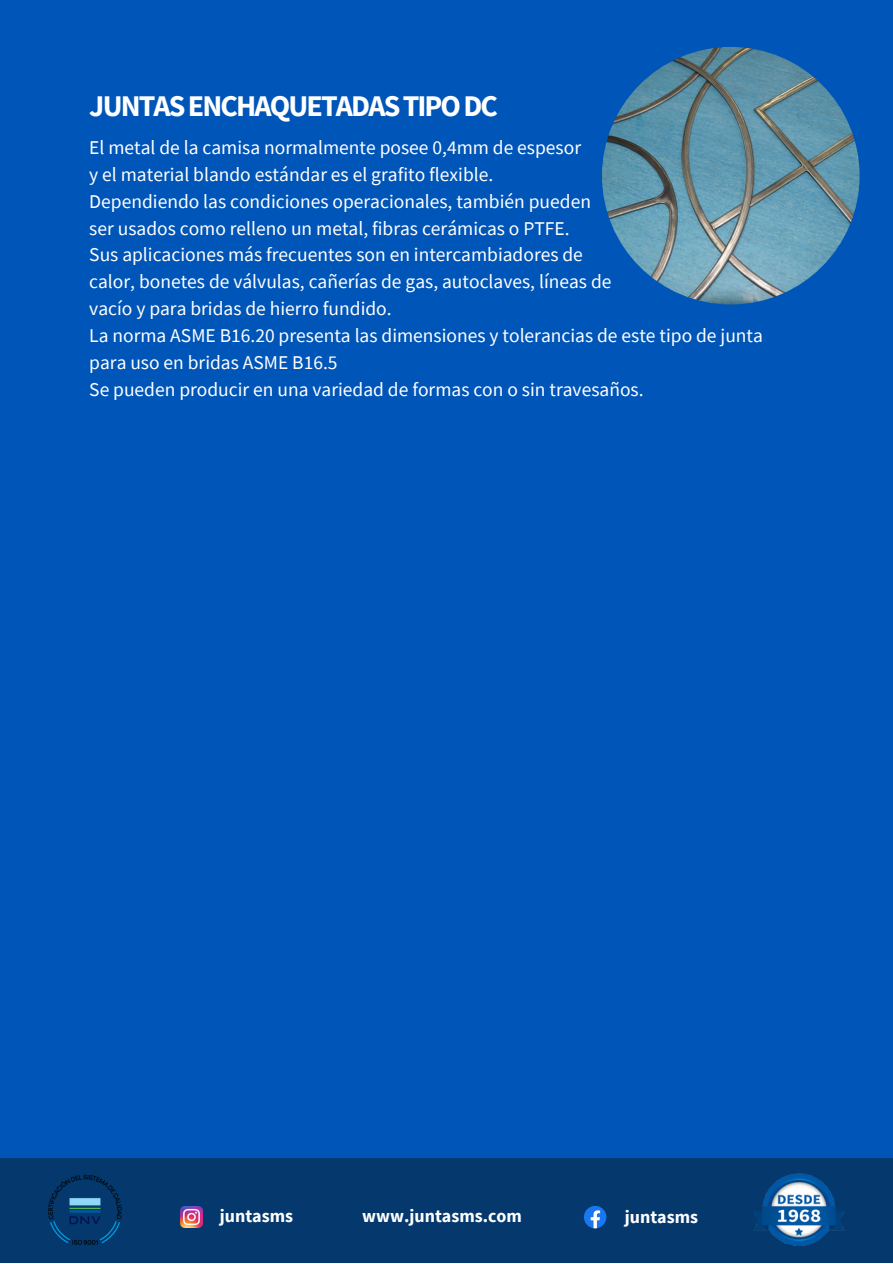
<style>
.page{position:relative;width:893px;height:1264px;background:#fff}
.page>*{position:absolute;margin:0;border:0;box-sizing:border-box;transform-origin:0 0}
.t1{font:700 30px "Source Sans Pro";letter-spacing:-.06em;color:#fff}
.t2{font:19.5px/27px "Source Sans Pro";color:#fff}
.t3{font:700 18px "Source Sans Pro";color:#fff}
</style>
<div class="page">
<div style="left:0;top:0;width:892px;height:1262px;background:#0055b8"></div>
<img style="left:602px;top:47px;width:257px;height:257px;border-radius:50%">
<div style="left:0;top:1157px;width:892px;height:105px;background:#05396d"></div>
<img style="left:754px;top:1173px;width:90px;height:73px">
<img style="left:48px;top:1174px;width:74px;height:71px">
<svg style="left:584px;top:1206px;width:22px;height:22px"></svg>
<img style="left:181px;top:1206px;width:21px;height:21px">
<p class="t1" style="left:89px;top:87px;width:410px">JUNTASENCHAQUETADASTIPODC</p>
<p class="t2" style="left:89px;top:133px;width:493px">El metal de la camisa normalmente posee 0,4mm de espesor</p>
<p class="t2" style="left:89px;top:160px;width:405px">y el material blando estándar es el grafito flexible.</p>
<p class="t2" style="left:89px;top:187px;width:503px">Dependiendo las condiciones operacionales, también pueden</p>
<p class="t2" style="left:89px;top:214px;width:482px">ser usados como relleno un metal, fibras cerámicas o PTFE.</p>
<p class="t2" style="left:89px;top:241px;width:495px">Sus aplicaciones más frecuentes son en intercambiadores de</p>
<p class="t2" style="left:89px;top:268px;width:523px">calor, bonetes de válvulas, cañerías de gas, autoclaves, líneas de</p>
<p class="t2" style="left:89px;top:295px;width:304px">vacío y para bridas de hierro fundido.</p>
<p class="t2" style="left:89px;top:322px;width:675px">La norma ASME B16.20 presenta las dimensiones y tolerancias de este tipo de junta para uso en bridas ASME B16.5</p>
<p class="t2" style="left:89px;top:376px;width:555px">Se pueden producir en una variedad de formas con o sin travesaños.</p>
<p class="t3" style="left:220px;top:1204px;width:75px">juntasms</p>
<p class="t3" style="left:362px;top:1204px;width:161px">www.juntasms.com</p>
<p class="t3" style="left:624px;top:1205px;width:75px">juntasms</p>
</div>
